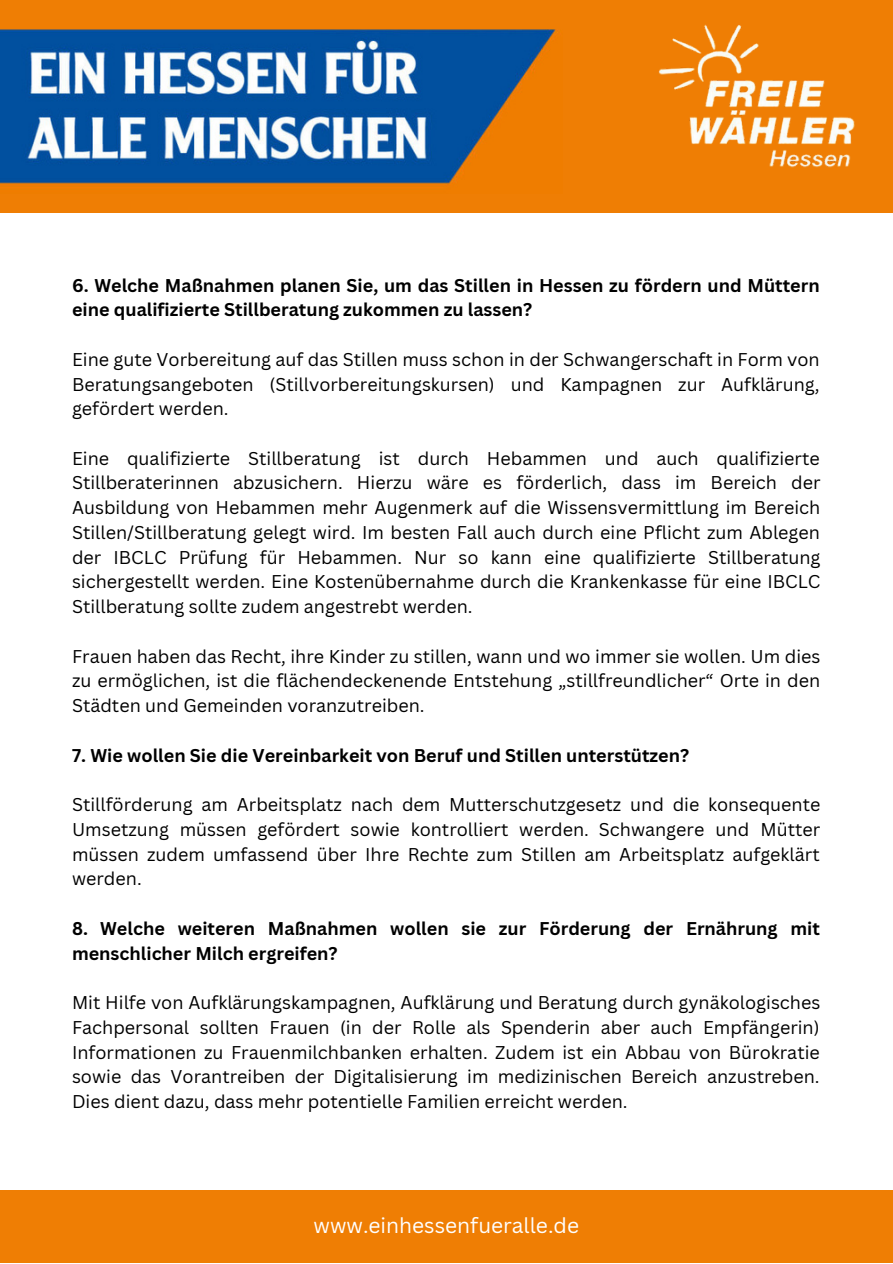
<style>
.page{position:relative;width:893px;height:1264px;background:#fff}
.page>*{position:absolute;margin:0;border:0;box-sizing:border-box;transform-origin:0 0}
.t1{font:21px "Canva Sans";color:#fff}
.t2{font:18px/24.8px "Canva Sans";color:#000;text-align:justify}
.t3{font:700 18px/24.8px "Canva Sans";color:#000}
</style>
<div class="page">
<div style="left:0;top:1189px;width:892px;height:73px;background:#ef7e04"></div>
<div style="left:0;top:0;width:892px;height:213px;background:#ef7e04"></div>
<img style="left:0;top:30px;width:558px;height:154px">
<img style="left:658px;top:24px;width:197px;height:144px">
<p class="t3" style="left:72px;top:272px;width:749px">6. Welche Maßnahmen planen Sie, um das Stillen in Hessen zu fördern und Müttern eine qualifizierte Stillberatung zukommen zu lassen?</p>
<p class="t2" style="left:72px;top:346px;width:749px">Eine gute Vorbereitung auf das Stillen muss schon in der Schwangerschaft in Form von Beratungsangeboten (Stillvorbereitungskursen) und Kampagnen zur Aufklärung, gefördert werden.</p>
<p class="t2" style="left:72px;top:445px;width:750px">Eine qualifizierte Stillberatung ist durch Hebammen und auch qualifizierte Stillberaterinnen abzusichern. Hierzu wäre es förderlich, dass im Bereich der Ausbildung von Hebammen mehr Augenmerk auf die Wissensvermittlung im Bereich Stillen/Stillberatung gelegt wird. Im besten Fall auch durch eine Pflicht zum Ablegen der IBCLC Prüfung für Hebammen. Nur so kann eine qualifizierte Stillberatung sichergestellt werden. Eine Kostenübernahme durch die Krankenkasse für eine IBCLC Stillberatung sollte zudem angestrebt werden.</p>
<p class="t2" style="left:72px;top:643px;width:749px">Frauen haben das Recht, ihre Kinder zu stillen, wann und wo immer sie wollen. Um dies zu ermöglichen, ist die flächendeckenende Entstehung „stillfreundlicher“ Orte in den Städten und Gemeinden voranzutreiben.</p>
<p class="t3" style="left:72px;top:742px;width:618px">7. Wie wollen Sie die Vereinbarkeit von Beruf und Stillen unterstützen?</p>
<p class="t2" style="left:72px;top:791px;width:750px">Stillförderung am Arbeitsplatz nach dem Mutterschutzgesetz und die konsequente Umsetzung müssen gefördert sowie kontrolliert werden. Schwangere und Mütter müssen zudem umfassend über Ihre Rechte zum Stillen am Arbeitsplatz aufgeklärt werden.</p>
<p class="t3" style="left:72px;top:915px;width:749px">8. Welche weiteren Maßnahmen wollen sie zur Förderung der Ernährung mit menschlicher Milch ergreifen?</p>
<p class="t2" style="left:72px;top:989px;width:749px">Mit Hilfe von Aufklärungskampagnen, Aufklärung und Beratung durch gynäkologisches Fachpersonal sollten Frauen (in der Rolle als Spenderin aber auch Empfängerin)<br>Informationen zu Frauenmilchbanken erhalten. Zudem ist ein Abbau von Bürokratie sowie das Vorantreiben der Digitalisierung im medizinischen Bereich anzustreben.<br>Dies dient dazu, dass mehr potentielle Familien erreicht werden.</p>
<p class="t1" style="left:313px;top:1210px;width:267px">www.einhessenfueralle.de</p>
</div>
